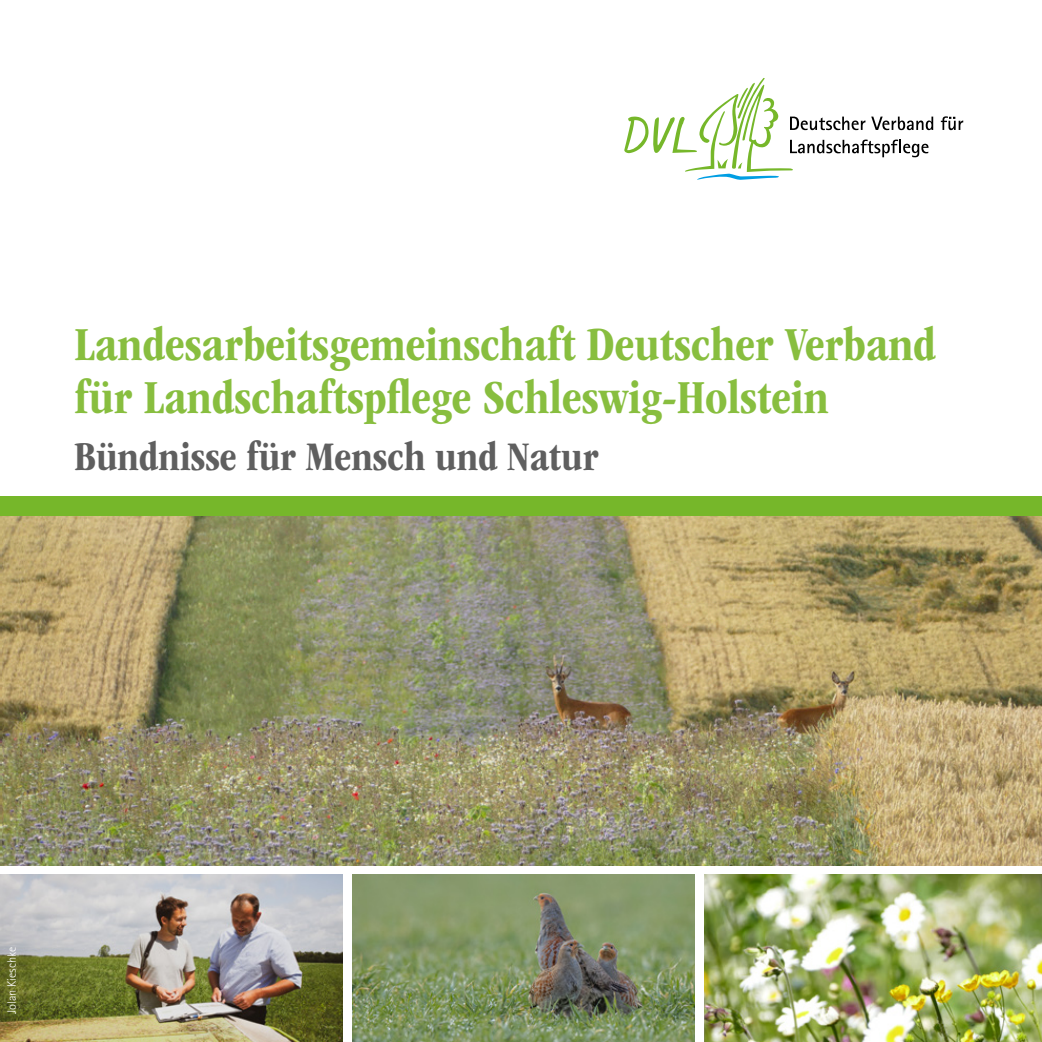
<style>
.page{position:relative;width:1042px;height:1042px;background:#fff}
.page>*{position:absolute;margin:0;border:0;box-sizing:border-box;transform-origin:0 0}
.t1{font:700 condensed 49px/52.5px "ITC Garamond Std";color:#88be3f}
.t2{font:700 condensed 42px "ITC Garamond Std";color:#5f5f5f}
.t3{font:300 12.25px "Rotis Sans Serif Std";color:#fff}
</style>
<div class="page">
<svg style="left:941px;top:116px;width:22px;height:14px"></svg>
<svg style="left:624px;top:78px;width:309px;height:102px"></svg>
<img style="left:0;top:516px;width:1042px;height:349px">
<div style="left:0;top:496px;width:1042px;height:20px;background:#76b72a"></div>
<img style="left:0;top:874px;width:342px;height:168px">
<img style="left:352px;top:874px;width:342px;height:168px">
<img style="left:705px;top:874px;width:337px;height:168px">
<h1 class="t1" style="left:74px;top:319px;width:863px">Landesarbeitsgemeinschaft Deutscher Verband für Landschaftspflege Schleswig-Holstein</h1>
<h1 class="t2" style="left:74px;top:433px;width:526px">Bündnisse für Mensch und Natur</h1>
<p class="t3" style="left:5px;top:1014px;width:69px;rotate:-90deg">Jolan Kieschke</p>
</div>
